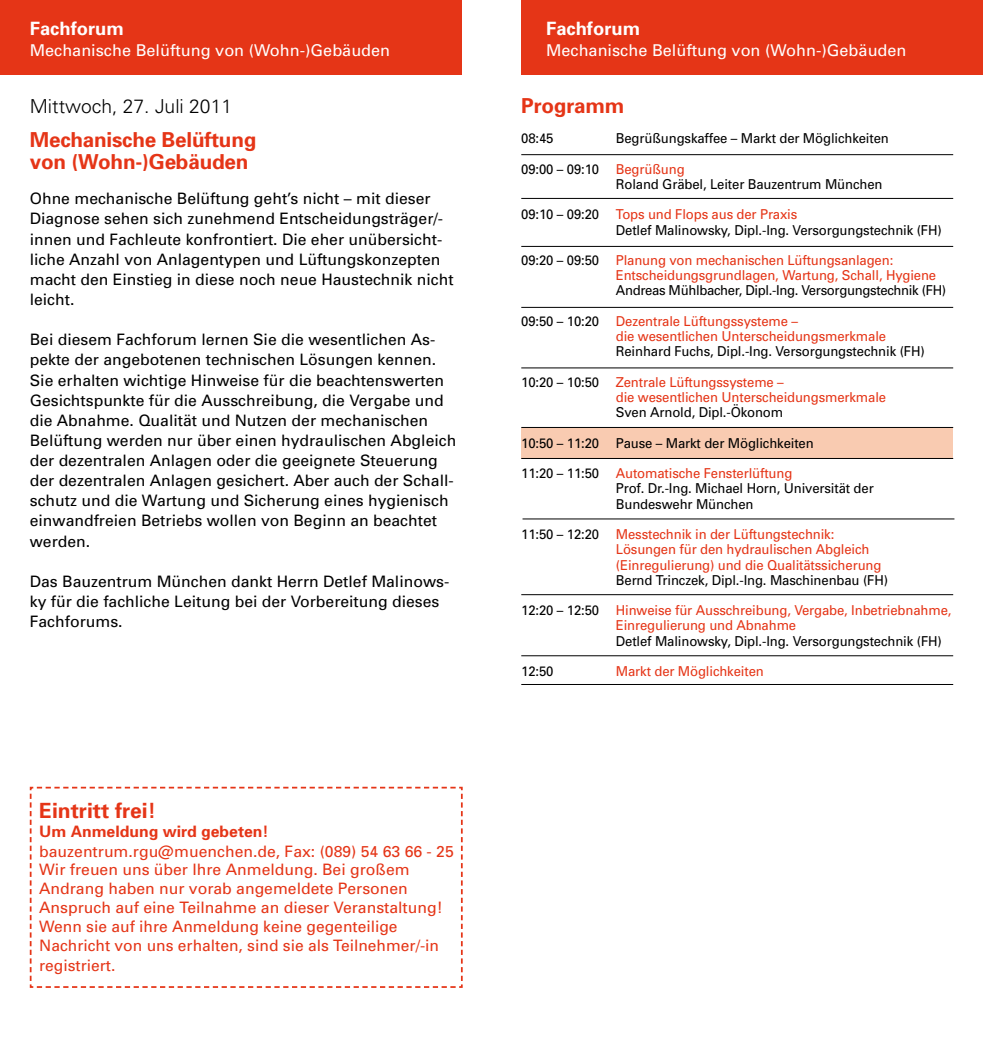
<style>
.page{position:relative;width:983px;height:1042px;background:#fff}
.page>*{position:absolute;margin:0;border:0;box-sizing:border-box;transform-origin:0 0}
.t1{font:700 21px "Univers";color:#e53517}
.t2{font:700 20.65px/22.4px "Univers";letter-spacing:-.01em;color:#e53517}
.t3{font:300 19.25px "Univers";color:#000}
.t4{font:700 18.38px "Univers";color:#fff}
.t5{font:16.28px "Univers";color:#fff}
.t6{font:15.75px/20.1px "Univers";color:#000}
.t7{font:15.75px/18.9px "Univers";color:#e53517}
.t8{font:700 15.75px "Univers";color:#e53517}
.t9{font:13.65px/15.2px "Univers";letter-spacing:-.01em;color:#000;scale:.96 1}
.t10{font:13.65px/15.2px "Univers";letter-spacing:-.01em;color:#e53517;scale:.96 1}
.s1{color:#e53517}
.s2{color:#000}
</style>
<div class="page">
<div style="left:0;top:0;width:461px;height:74px;background:#e53517"></div>
<div style="left:521px;top:0;width:461px;height:74px;background:#e53517"></div>
<div style="left:521px;top:428px;width:431px;height:30px;background:#f9cbb1"></div>
<hr style="left:521px;top:198px;width:431px;height:1px;background:#000">
<hr style="left:521px;top:246px;width:431px;height:1px;background:#000">
<hr style="left:521px;top:307px;width:431px;height:1px;background:#000">
<hr style="left:521px;top:367px;width:431px;height:1px;background:#000">
<hr style="left:521px;top:594px;width:431px;height:1px;background:#000">
<hr style="left:521px;top:655px;width:431px;height:1px;background:#000">
<hr style="left:521px;top:427px;width:431px;height:1px;background:#000">
<hr style="left:521px;top:458px;width:431px;height:1px;background:#000">
<hr style="left:522px;top:518px;width:432px;height:1px;background:#000">
<hr style="left:521px;top:154px;width:431px;height:1px;background:#000">
<hr style="left:521px;top:684px;width:431px;height:1px;background:#000">
<svg style="left:29px;top:786px;width:434px;height:202px"></svg>
<p class="t4" style="left:30px;top:17px;width:95px">Fachforum</p>
<p class="t5" style="left:30px;top:40px;width:362px">Mechanische Belüftung von (Wohn-)Gebäuden</p>
<p class="t3" style="left:30px;top:95px;width:204px">Mittwoch, 27. Juli 2011</p>
<h2 class="t2" style="left:30px;top:127px;width:228px">Mechanische Belüftung von (Wohn-)Gebäuden</h2>
<p class="t6" style="left:30px;top:188px;width:425px">Ohne mechanische Belüftung geht’s nicht – mit dieser Diagnose sehen sich zunehmend Entscheidungsträger/- innen und Fachleute konfrontiert. Die eher unübersicht&shy;liche Anzahl von Anlagentypen und Lüftungskonzepten macht den Einstieg in diese noch neue Haustechnik nicht leicht.</p>
<p class="t6" style="left:30px;top:329px;width:428px">Bei diesem Fachforum lernen Sie die wesentlichen As&shy;pekte der angebotenen technischen Lösungen kennen.<br>Sie erhalten wichtige Hinweise für die beachtenswerten Gesichtspunkte für die Ausschreibung, die Vergabe und die Abnahme. Qualität und Nutzen der mechanischen Belüftung werden nur über einen hydraulischen Abgleich der dezentralen Anlagen oder die geeignete Steuerung der dezentralen Anlagen gesichert. Aber auch der Schall&shy;schutz und die Wartung und Sicherung eines hygienisch einwandfreien Betriebs wollen von Beginn an beachtet werden.</p>
<p class="t6" style="left:30px;top:571px;width:421px">Das Bauzentrum München dankt Herrn Detlef Malinows&shy;ky für die fachliche Leitung bei der Vorbereitung dieses<br>Fachforums.</p>
<h1 class="t1" style="left:39px;top:797px;width:118px">Eintritt frei!</h1>
<p class="t8" style="left:39px;top:821px;width:231px">Um Anmeldung wird gebeten!</p>
<p class="t7" style="left:39px;top:841px;width:416px">bauzentrum.rgu@muenchen.de, Fax: (089) 54 63 66 - 25<br>Wir freuen uns über Ihre Anmeldung. Bei großem Andrang haben nur vorab angemeldete Personen Anspruch auf eine Teilnahme an dieser Veranstaltung!<br>Wenn sie auf ihre Anmeldung keine gegenteilige Nachricht von uns erhalten, sind sie als Teilnehmer/-in registriert.</p>
<p class="t4" style="left:546px;top:7px;width:95px">Fachforum</p>
<p class="t5" style="left:546px;top:40px;width:362px">Mechanische Belüftung von (Wohn-)Gebäuden</p>
<h2 class="t2" style="left:521px;top:93px;width:104px">Programm</h2>
<p class="t9" style="left:521px;top:130px;width:35px">08:45</p>
<p class="t9" style="left:615px;top:130px;width:286px">Begrüßungskaffee – Markt der Möglichkeiten</p>
<p class="t9" style="left:615px;top:161px;width:279px;text-indent:-95px">09:00 – 09:10 <span class="s1">Begrüßung<br></span>Roland Gräbel, Leiter Bauzentrum München</p>
<p class="t9" style="left:615px;top:207px;width:341px;text-indent:-95px">09:10 – 09:20 <span class="s1">Tops und Flops aus der Praxis<br></span>Detlef Malinowsky, Dipl.-Ing. Versorgungstechnik (FH)</p>
<p class="t10" style="left:615px;top:252px;width:335px;text-indent:-95px"><span class="s2">09:20 – 09:50</span> Planung von mechanischen Lüftungsanlagen:<br>Entscheidungsgrundlagen, Wartung, Schall, Hygiene</p>
<p class="t9" style="left:615px;top:283px;width:345px">Andreas Mühlbacher, Dipl.-Ing. Versorgungstechnik (FH)</p>
<p class="t10" style="left:615px;top:313px;width:283px;text-indent:-95px"><span class="s2">09:50 – 10:20</span> Dezentrale Lüftungssysteme –<br>die wesentlichen Unterscheidungsmerkmale</p>
<p class="t9" style="left:615px;top:344px;width:323px">Reinhard Fuchs, Dipl.-Ing. Versorgungstechnik (FH)</p>
<p class="t10" style="left:615px;top:374px;width:283px;text-indent:-95px"><span class="s2">10:20 – 10:50</span> Zentrale Lüftungssysteme –<br>die wesentlichen Unterscheidungsmerkmale</p>
<p class="t9" style="left:615px;top:404px;width:176px">Sven Arnold, Dipl.-Ökonom</p>
<p class="t9" style="left:521px;top:435px;width:306px">10:50 – 11:20 Pause – Markt der Möglichkeiten</p>
<p class="t9" style="left:615px;top:465px;width:270px;text-indent:-95px">11:20 – 11:50 <span class="s1">Automatische Fensterlüftung<br></span>Prof. Dr.-Ing. Michael Horn, Universität der<br>Bundeswehr München</p>
<p class="t10" style="left:615px;top:526px;width:278px;text-indent:-95px"><span class="s2">11:50 – 12:20</span> Messtechnik in der Lüftungstechnik:<br>Lösungen für den hydraulischen Abgleich (Einregulierung) und die Qualitätssicherung</p>
<p class="t9" style="left:615px;top:572px;width:285px">Bernd Trinczek, Dipl.-Ing. Maschinenbau (FH)</p>
<p class="t10" style="left:615px;top:602px;width:351px;text-indent:-95px"><span class="s2">12:20 – 12:50</span> Hinweise für Ausschreibung, Vergabe, Inbetriebnahme,<br>Einregulierung und Abnahme</p>
<p class="t9" style="left:615px;top:633px;width:341px">Detlef Malinowsky, Dipl.-Ing. Versorgungstechnik (FH)</p>
<p class="t9" style="left:521px;top:663px;width:35px">12:50</p>
<p class="t10" style="left:615px;top:663px;width:155px">Markt der Möglichkeiten</p>
</div>
